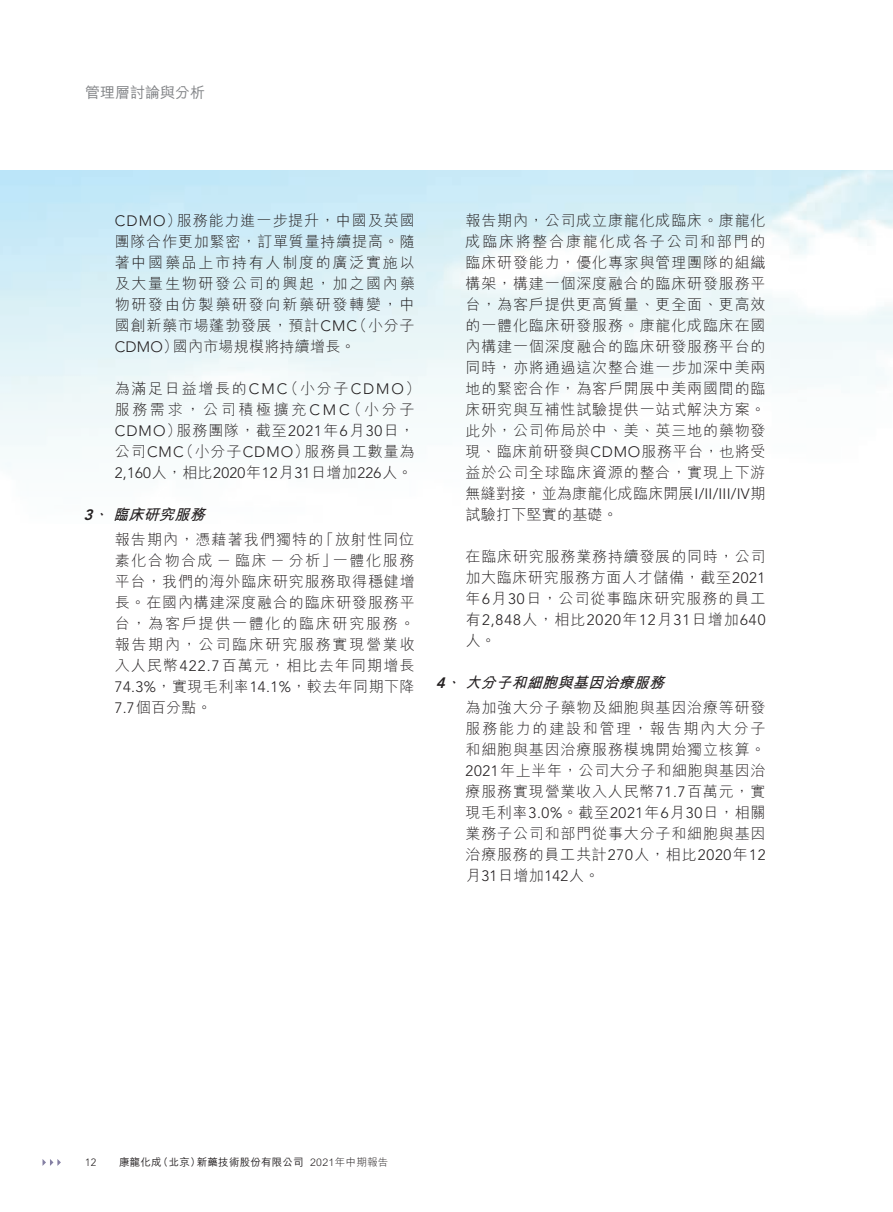
<style>
.page{position:relative;width:893px;height:1212px;background:#fff}
.page>*{position:absolute;margin:0;border:0;box-sizing:border-box;transform-origin:0 0}
.t1{font:300 15px/21px "M Hei HK";letter-spacing:.055em;color:#231f20;text-align:justify}
.t2{font:300 15px/21px "M Hei HK";letter-spacing:.115em;color:#231f20}
.t3{font:300 15px "Avenir LT Std";letter-spacing:.015em;color:#231f20}
.t4{font:300 15px/25.2px "M Hei HK";letter-spacing:.075em;color:#231f20}
.t5{font:300 15px "Avenir LT Std";letter-spacing:.065em;color:#231f20}
.t6{font:500 15px "M Hei HK";color:#808285}
.t7{font:500 10.5px "M Hei HK";letter-spacing:.02em;color:#231f20}
.t8{font:300 10.5px "Avenir LT Std";color:#231f20}
.s1{font-family:"Avenir LT Std"}
.s2{font-family:"M Hei HK"}
.s3{font-family:"Avenir LT Std";font-weight:800;font-style:italic}
.s4{font-weight:700;font-style:italic}
.s5{font-weight:300}
</style>
<div class="page">
<svg style="left:43px;top:1159px;width:18px;height:7px"></svg>
<p class="t6" style="left:85px;top:82px;width:121px">管理層討論與分析</p>
<p class="t1" style="left:115px;top:210px;width:301px"><span class="s1">CDMO</span>）服務能力進一步提升，中國及英國團隊合作更加緊密，訂單質量持續提高。隨著中國藥品上市持有人制度的廣泛實施以及大量生物研發公司的興起，加之國內藥物研發由仿製藥研發向新藥研發轉變，中國創新藥市場蓬勃發展，預計<span class="s1">CMC</span>（小分子<span class="s1">CDMO</span>）國內市場規模將持續增長。</p>
<p class="t2" style="left:115px;top:378px;width:307px">為滿足日益增長的<span class="s1">CMC</span>（小分子<span class="s1">CDMO</span>）服務需求，公司積極擴充<span class="s1">CMC</span>（小分子<br><span class="s1">CDMO</span>）服務團隊，截至<span class="s1">2021</span>年<span class="s1">6</span>月<span class="s1">30</span>日，公司<span class="s1">CMC</span>（小分子<span class="s1">CDMO</span>）服務員工數量為</p>
<p class="t3" style="left:115px;top:464px;width:299px">2,160<span class="s2">人，相比</span>2020<span class="s2">年</span>12<span class="s2">月</span>31<span class="s2">日增加</span>226<span class="s2">人。</span></p>
<p class="t4" style="left:115px;top:502px;width:301px;text-indent:-31px"><span class="s3">3</span><span class="s4">、臨床研究服務<br></span>報告期內，憑藉著我們獨特的「放射性同位</p>
<p class="t1" style="left:115px;top:550px;width:301px">素化合物合成－臨床－分析」一體化服務平台，我們的海外臨床研究服務取得穩健增長。在國內構建深度融合的臨床研發服務平台，為客戶提供一體化的臨床研究服務。報告期內，公司臨床研究服務實現營業收入人民幣<span class="s1">422.7</span>百萬元，相比去年同期增長<span class="s1">74.3%</span>，實現毛利率<span class="s1">14.1%</span>，較去年同期下降<span class="s1">7.7</span>個百分點。</p>
<p class="t1" style="left:466px;top:210px;width:301px">報告期內，公司成立康龍化成臨床。康龍化成臨床將整合康龍化成各子公司和部門的臨床研發能力，優化專家與管理團隊的組織構架，構建一個深度融合的臨床研發服務平台，為客戶提供更高質量、更全面、更高效的一體化臨床研發服務。康龍化成臨床在國內構建一個深度融合的臨床研發服務平台的同時，亦將通過這次整合進一步加深中美兩地的緊密合作，為客戶開展中美兩國間的臨床研究與互補性試驗提供一站式解決方案。此外，公司佈局於中、美、英三地的藥物發現、臨床前研發與<span class="s1">CDMO</span>服務平台，也將受益於公司全球臨床資源的整合，實現上下游無縫對接，並為康龍化成臨床開展<span class="s1">I/II/III/IV</span>期試驗打下堅實的基礎。</p>
<p class="t1" style="left:466px;top:546px;width:301px">在臨床研究服務業務持續發展的同時，公司加大臨床研究服務方面人才儲備，截至<span class="s1">2021</span>年<span class="s1">6</span>月<span class="s1">30</span>日，公司從事臨床研究服務的員工</p>
<p class="t5" style="left:466px;top:611px;width:301px"><span class="s2">有</span>2,848<span class="s2">人，相比</span>2020<span class="s2">年</span>12<span class="s2">月</span>31<span class="s2">日增加</span>640</p>
<p class="t1" style="left:466px;top:630px;width:32px">人。</p>
<p class="t1" style="left:466px;top:670px;width:301px;line-height:25.2px;text-indent:-30px"><span class="s3">4</span><span class="s4">、大分子和細胞與基因治療服務<br></span>為加強大分子藥物及細胞與基因治療等研發</p>
<p class="t1" style="left:466px;top:718px;width:301px">服務能力的建設和管理，報告期內大分子和細胞與基因治療服務模塊開始獨立核算。<span class="s1">2021</span>年上半年，公司大分子和細胞與基因治療服務實現營業收入人民幣<span class="s1">71.7</span>百萬元，實現毛利率<span class="s1">3.0%</span>。截至<span class="s1">2021</span>年<span class="s1">6</span>月<span class="s1">30</span>日，相關業務子公司和部門從事大分子和細胞與基因治療服務的員工共計<span class="s1">270</span>人，相比<span class="s1">2020</span>年<span class="s1">12</span>月<span class="s1">31</span>日增加<span class="s1">142</span>人。</p>
<p class="t8" style="left:85px;top:1156px;width:13px">12</p>
<p class="t7" style="left:119px;top:1154px;width:271px">康龍化成（北京）新藥技術股份有限公司 <span class="s5">2021年中期報告</span></p>
</div>
